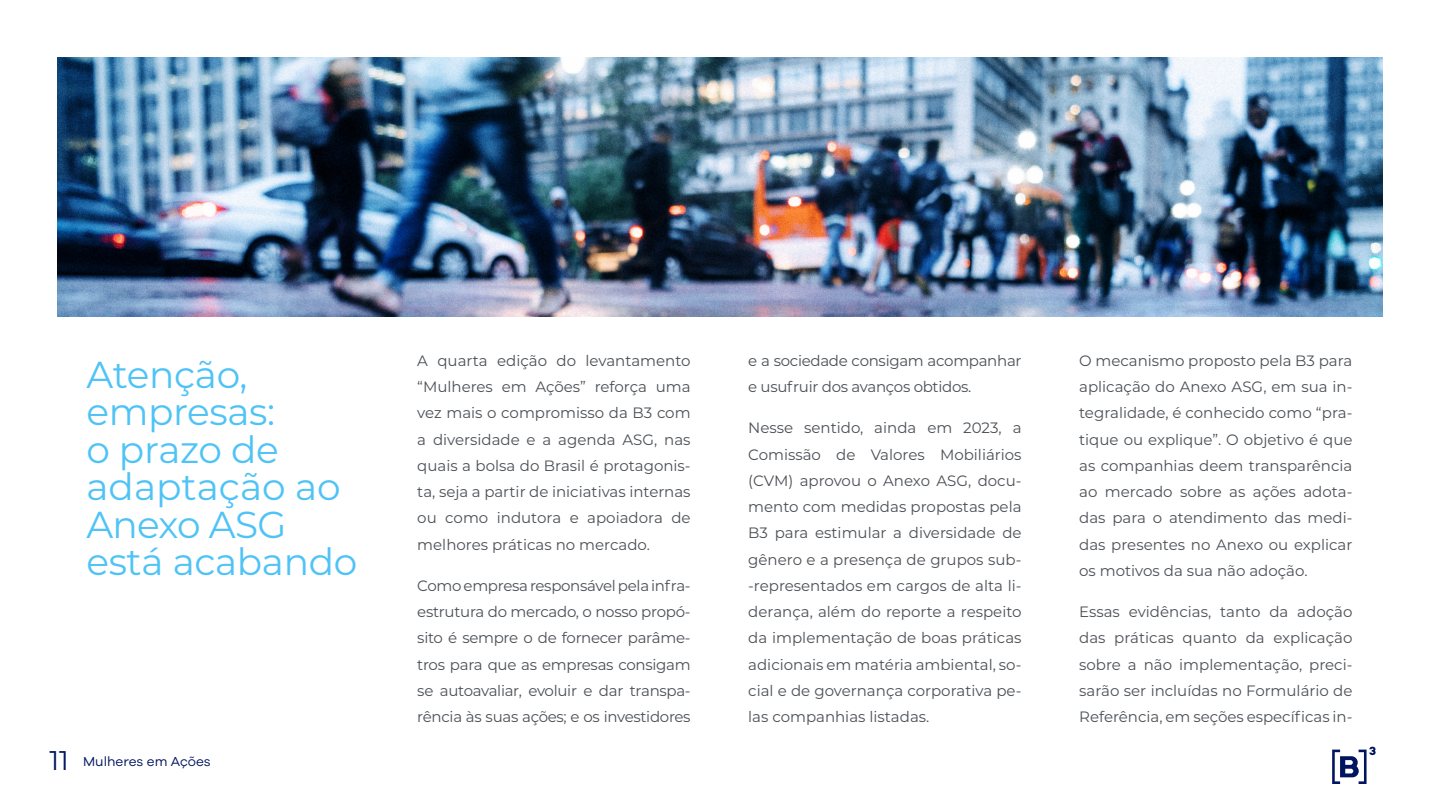
<style>
.page{position:relative;width:1440px;height:810px;background:#fff}
.page>*{position:absolute;margin:0;border:0;box-sizing:border-box;transform-origin:0 0}
.t1{font:37.5px/37.5px "Montserrat";letter-spacing:-.01em;color:#4fc3f6}
.t2{font:15px/26.2px "Montserrat";color:#4b5055;text-align:justify}
.t3{font:15px/26.2px "Montserrat";letter-spacing:-.02em;color:#4b5055}
.t4{font:13.5px "Galano Grotesque";color:#00145f}
.s1{font-family:"Montserrat";font-size:27px}
</style>
<div class="page">
<img style="left:58px;top:58px;width:1324px;height:258px">
<svg style="left:1332px;top:747px;width:44px;height:37px"></svg>
<h1 class="t1" style="left:86px;top:354px;width:272px">Atenção, empresas:<br>o prazo de adaptação ao<br>Anexo ASG está acabando</h1>
<p class="t2" style="left:417px;top:347px;width:275px">A quarta edição do levantamento “Mulheres em Ações” reforça uma vez mais o compromisso da B3 com a diversidade e a agenda ASG, nas quais a bolsa do Brasil é protagonis&shy;ta, seja a partir de iniciativas internas ou como indutora e apoiadora de melhores práticas no mercado.</p>
<p class="t2" style="left:417px;top:572px;width:275px">Como empresa responsável pela infra&shy;estrutura do mercado, o nosso propó&shy;sito é sempre o de fornecer parâme&shy;tros para que as empresas consigam se autoavaliar, evoluir e dar transpa&shy;rência às suas ações; e os investidores</p>
<p class="t4" style="left:49px;top:754px;width:163px"><span class="s1">11</span> Mulheres em Ações</p>
<p class="t3" style="left:748px;top:347px;width:275px">e a sociedade consigam acompanhar e usufruir dos avanços obtidos.</p>
<p class="t2" style="left:748px;top:415px;width:275px">Nesse sentido, ainda em 2023, a Comissão de Valores Mobiliários (CVM) aprovou o Anexo ASG, docu&shy;mento com medidas propostas pela B3 para estimular a diversidade de gênero e a presença de grupos sub--representados em cargos de alta li&shy;derança, além do reporte a respeito da implementação de boas práticas adicionais em matéria ambiental, so&shy;cial e de governança corporativa pe&shy;las companhias listadas.</p>
<p class="t2" style="left:1079px;top:347px;width:275px">O mecanismo proposto pela B3 para aplicação do Anexo ASG, em sua in&shy;tegralidade, é conhecido como “pra&shy;tique ou explique”. O objetivo é que as companhias deem transparência ao mercado sobre as ações adota&shy;das para o atendimento das medi&shy;das presentes no Anexo ou explicar os motivos da sua não adoção.</p>
<p class="t2" style="left:1079px;top:598px;width:275px">Essas evidências, tanto da adoção das práticas quanto da explicação sobre a não implementação, preci&shy;sarão ser incluídas no Formulário de Referência, em seções específicas in-</p>
</div>
